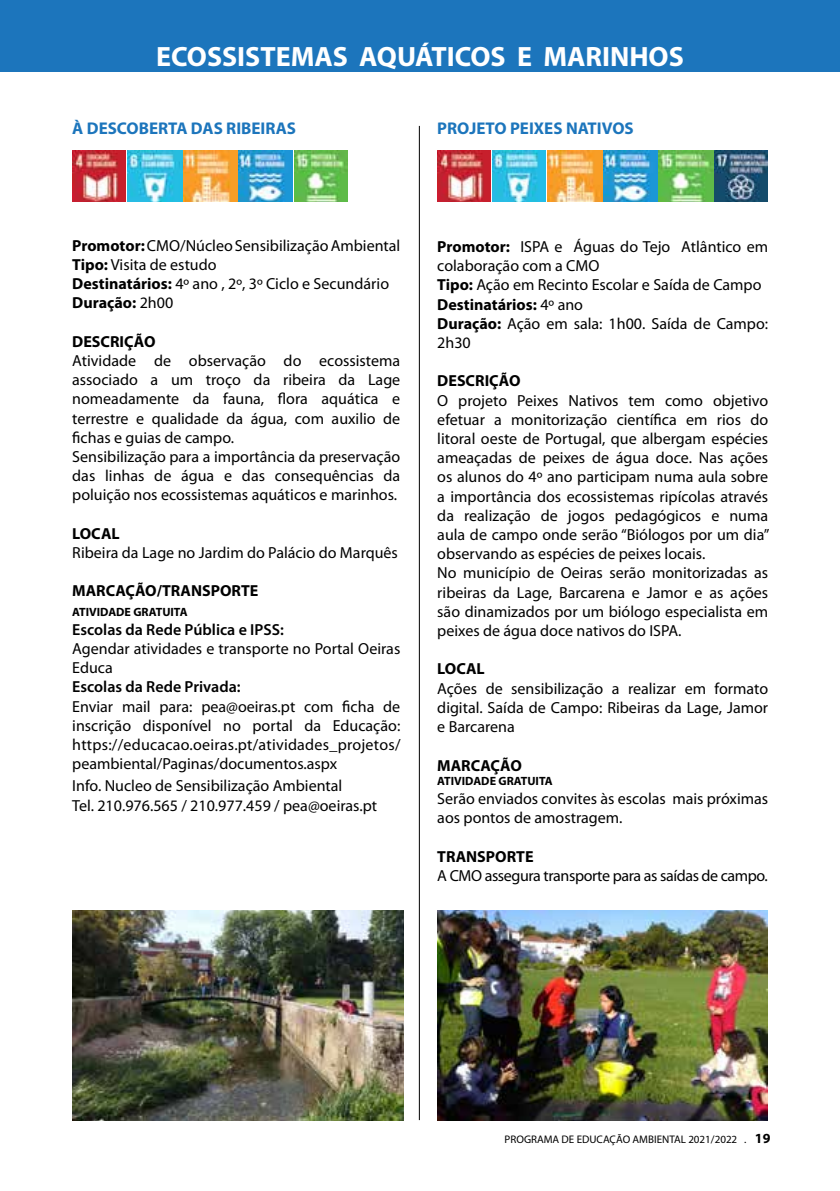
<style>
.page{position:relative;width:840px;height:1191px;background:#fff}
.page>*{position:absolute;margin:0;border:0;box-sizing:border-box;transform-origin:0 0}
.t1{font:700 28px "Myriad Pro";color:#fff}
.t2{font:700 17px "Myriad Pro";color:#1c75bc}
.t3{font:16px/19.2px "Myriad Pro";color:#000}
.t4{font:700 16px "Myriad Pro";color:#000}
.t5{font:600 16px "Myriad Pro";color:#000}
.t6{font:16px "Myriad Pro";letter-spacing:-.025em;color:#000}
.t7{font:700 12px "Myriad Pro";color:#000}
.t8{font:11px "Myriad Pro";color:#000}
.s1{font-weight:700}
.s2{font-weight:700;font-size:14px}
</style>
<div class="page">
<img style="left:72px;top:910px;width:331px;height:210px">
<img style="left:437px;top:910px;width:330px;height:210px">
<div style="left:0;top:0;width:839px;height:72px;background:#1c75bc"></div>
<hr style="left:418px;top:126px;width:1px;height:994px;background:#000">
<img style="left:72px;top:150px;width:110px;height:51px">
<img style="left:437px;top:150px;width:53px;height:51px">
<img style="left:239px;top:150px;width:53px;height:51px">
<img style="left:547px;top:150px;width:165px;height:51px">
<img style="left:184px;top:150px;width:53px;height:51px">
<img style="left:492px;top:150px;width:53px;height:51px">
<img style="left:294px;top:150px;width:53px;height:51px">
<img style="left:714px;top:150px;width:53px;height:51px">
<h1 class="t1" style="left:156px;top:38px;width:529px">ECOSSISTEMAS AQUÁTICOS E MARINHOS</h1>
<p class="t2" style="left:72px;top:117px;width:225px">À DESCOBERTA DAS RIBEIRAS</p>
<p class="t2" style="left:437px;top:117px;width:198px">PROJETO PEIXES NATIVOS</p>
<p class="t3" style="left:72px;top:235px;width:329px"><span class="s1">Promotor:</span> CMO/Núcleo Sensibilização Ambiental <span class="s1">Tipo:</span> Visita de estudo<br><span class="s1">Destinatários:</span> 4º ano , 2º, 3º Ciclo e Secundário <span class="s1">Duração:</span> 2h00</p>
<p class="t4" style="left:72px;top:331px;width:85px">DESCRIÇÃO</p>
<p class="t3" style="left:72px;top:351px;width:329px">Atividade de observação do ecossistema associado a um troço da ribeira da Lage nomeadamente da fauna, flora aquática e terrestre e qualidade da água, com auxilio de fichas e guias de campo.<br>Sensibilização para a importância da preservação das linhas de água e das consequências da poluição nos ecossistemas aquáticos e marinhos.</p>
<p class="t4" style="left:72px;top:523px;width:49px">LOCAL</p>
<p class="t3" style="left:72px;top:543px;width:327px">Ribeira da Lage no Jardim do Palácio do Marquês</p>
<p class="t4" style="left:72px;top:580px;width:187px">MARCAÇÃO/TRANSPORTE</p>
<p class="t7" style="left:72px;top:604px;width:117px">ATIVIDADE GRATUITA</p>
<p class="t5" style="left:72px;top:619px;width:213px">Escolas da Rede Pública e IPSS:</p>
<p class="t3" style="left:72px;top:639px;width:329px">Agendar atividades e transporte no Portal Oeiras<br>Educa</p>
<p class="t5" style="left:72px;top:677px;width:170px">Escolas da Rede Privada:</p>
<p class="t3" style="left:72px;top:696px;width:329px;text-align:justify">Enviar mail para: pea@oeiras.pt com ficha de inscrição disponível no portal da Educação: https://educacao.oeiras.pt/atividades_projetos/ peambiental/Paginas/documentos.aspx</p>
<p class="t3" style="left:72px;top:775px;width:306px;line-height:20px">Info. Nucleo de Sensibilização Ambiental<br>Tel. 210.976.565 / 210.977.459 / pea@oeiras.pt</p>
<p class="t3" style="left:437px;top:237px;width:332px"><span class="s1">Promotor:</span> ISPA e Águas do Tejo Atlântico em colaboração com a CMO<br><span class="s1">Tipo:</span> Ação em Recinto Escolar e Saída de Campo<br><span class="s1">Destinatários:</span> 4º ano<br><span class="s1">Duração:</span> Ação em sala: 1h00. Saída de Campo:<br>2h30</p>
<p class="t4" style="left:437px;top:370px;width:85px">DESCRIÇÃO</p>
<p class="t3" style="left:437px;top:390px;width:333px">O projeto Peixes Nativos tem como objetivo efetuar a monitorização científica em rios do litoral oeste de Portugal, que albergam espécies ameaçadas de peixes de água doce. Nas ações os alunos do 4º ano participam numa aula sobre a importância dos ecossistemas ripícolas através da realização de jogos pedagógicos e numa aula de campo onde serão “Biólogos por um dia” observando as espécies de peixes locais.<br>No município de Oeiras serão monitorizadas as ribeiras da Lage, Barcarena e Jamor e as ações são dinamizados por um biólogo especialista em peixes de água doce nativos do ISPA.</p>
<p class="t4" style="left:437px;top:658px;width:49px">LOCAL</p>
<p class="t3" style="left:437px;top:678px;width:332px;text-align:justify">Ações de sensibilização a realizar em formato digital. Saída de Campo: Ribeiras da Lage, Jamor e Barcarena</p>
<p class="t4" style="left:437px;top:754px;width:86px">MARCAÇÃO</p>
<p class="t7" style="left:437px;top:773px;width:117px">ATIVIDADE GRATUITA</p>
<p class="t3" style="left:437px;top:789px;width:332px">Serão enviados convites às escolas mais próximas aos pontos de amostragem.</p>
<p class="t4" style="left:437px;top:846px;width:98px">TRANSPORTE</p>
<p class="t6" style="left:437px;top:865px;width:332px">A CMO assegura transporte para as saídas de campo.</p>
<p class="t8" style="left:504px;top:1132px;width:267px">PROGRAMA DE EDUCAÇÃO AMBIENTAL 2021/2022 . <span class="s2">19</span></p>
</div>
